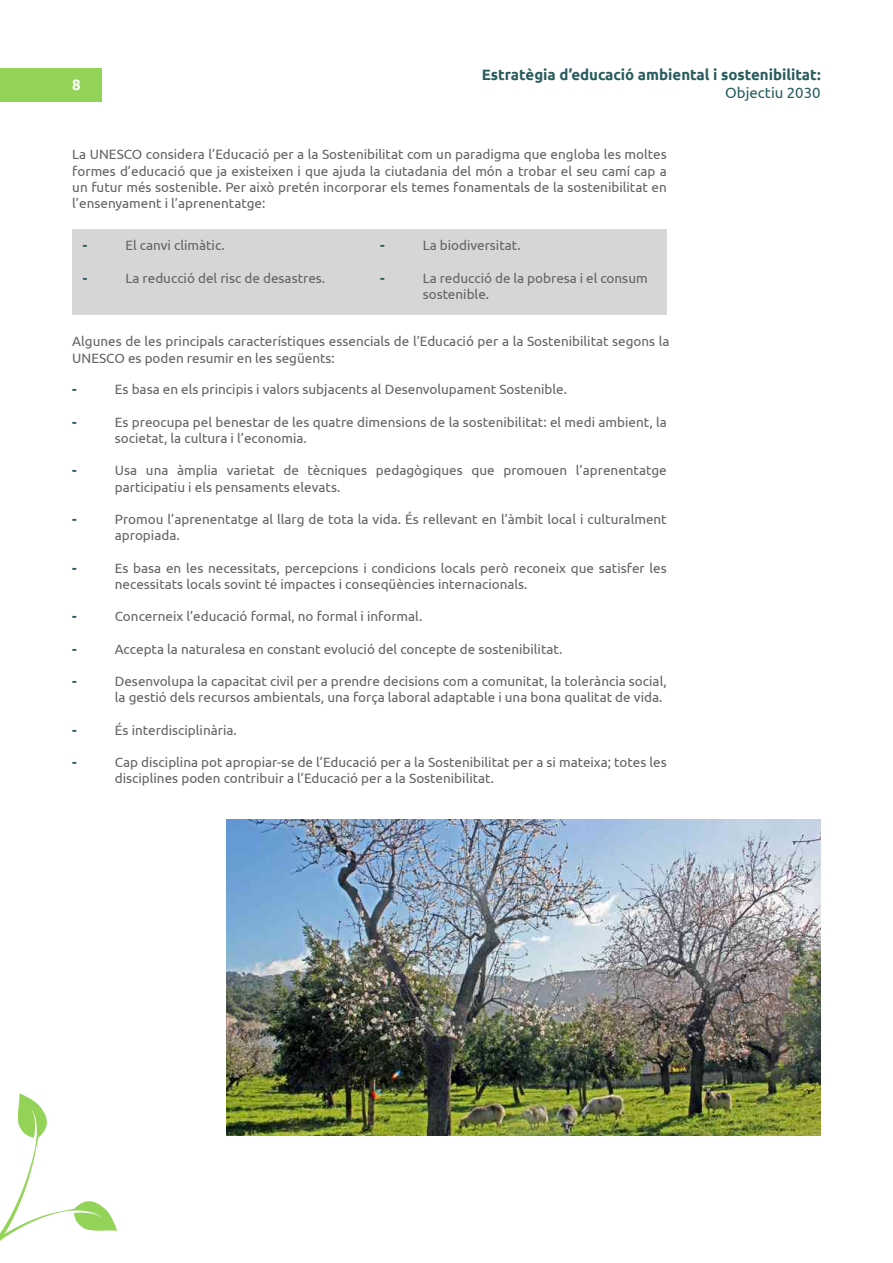
<style>
.page{position:relative;width:893px;height:1263px;background:#fff}
.page>*{position:absolute;margin:0;border:0;box-sizing:border-box;transform-origin:0 0}
.t1{font:700 15px "Ubuntu";color:#295c5e}
.t2{font:15px "Ubuntu";color:#295c5e}
.t3{font:700 15px "Ubuntu";color:#fff}
.t4{font:13.5px/16.2px "Ubuntu";color:#636363}
.t5{font:700 13.5px "Ubuntu";color:#295c5e}
</style>
<div class="page">
<div style="left:0;top:68px;width:101px;height:33px;background:#93d358"></div>
<svg style="left:0;top:1093px;width:117px;height:148px"></svg>
<div style="left:72px;top:229px;width:595px;height:86px;background:#d6d6d6"></div>
<img style="left:226px;top:820px;width:595px;height:315px">
<p class="t3" style="left:72px;top:76px;width:10px">8</p>
<p class="t1" style="left:482px;top:65px;width:340px">Estratègia d’educació ambiental i sostenibilitat:</p>
<p class="t2" style="left:725px;top:83px;width:97px">Objectiu 2030</p>
<p class="t4" style="left:72px;top:146px;width:596px;text-align:justify">La UNESCO considera l’Educació per a la Sostenibilitat com un paradigma que engloba les moltes formes d’educació que ja existeixen i que ajuda la ciutadania del món a trobar el seu camí cap a un futur més sostenible. Per això pretén incorporar els temes fonamentals de la sostenibilitat en l’ensenyament i l’aprenentatge:</p>
<p class="t4" style="left:125px;top:237px;width:101px">El canvi climàtic.</p>
<p class="t4" style="left:125px;top:269px;width:201px">La reducció del risc de desastres.</p>
<p class="t4" style="left:423px;top:237px;width:100px">La biodiversitat.</p>
<p class="t4" style="left:423px;top:269px;width:227px">La reducció de la pobresa i el consum sostenible.</p>
<p class="t5" style="left:83px;top:237px;width:6px">-</p>
<p class="t5" style="left:83px;top:270px;width:6px">-</p>
<p class="t5" style="left:380px;top:237px;width:6px">-</p>
<p class="t5" style="left:380px;top:270px;width:6px">-</p>
<p class="t4" style="left:72px;top:333px;width:599px">Algunes de les principals característiques essencials de l’Educació per a la Sostenibilitat segons la<br>UNESCO es poden resumir en les següents:</p>
<p class="t4" style="left:115px;top:381px;width:454px">Es basa en els principis i valors subjacents al Desenvolupament Sostenible.</p>
<p class="t4" style="left:115px;top:413px;width:553px">Es preocupa pel benestar de les quatre dimensions de la sostenibilitat: el medi ambient, la societat, la cultura i l’economia.</p>
<p class="t4" style="left:115px;top:462px;width:553px">Usa una àmplia varietat de tècniques pedagògiques que promouen l’aprenentatge participatiu i els pensaments elevats.</p>
<p class="t4" style="left:115px;top:511px;width:553px">Promou l’aprenentatge al llarg de tota la vida. És rellevant en l’àmbit local i culturalment apropiada.</p>
<p class="t4" style="left:115px;top:559px;width:553px">Es basa en les necessitats, percepcions i condicions locals però reconeix que satisfer les necessitats locals sovint té impactes i conseqüències internacionals.</p>
<p class="t4" style="left:115px;top:608px;width:309px">Concerneix l’educació formal, no formal i informal.</p>
<p class="t4" style="left:115px;top:640px;width:449px">Accepta la naturalesa en constant evolució del concepte de sostenibilitat.</p>
<p class="t4" style="left:115px;top:673px;width:553px">Desenvolupa la capacitat civil per a prendre decisions com a comunitat, la tolerància social, la gestió dels recursos ambientals, una força laboral adaptable i una bona qualitat de vida.</p>
<p class="t4" style="left:115px;top:721px;width:123px">És interdisciplinària.</p>
<p class="t4" style="left:115px;top:754px;width:553px">Cap disciplina pot apropiar-se de l’Educació per a la Sostenibilitat per a si mateixa; totes les disciplines poden contribuir a l’Educació per a la Sostenibilitat.</p>
<p class="t5" style="left:72px;top:381px;width:6px">-</p>
<p class="t5" style="left:72px;top:414px;width:6px">-</p>
<p class="t5" style="left:72px;top:462px;width:6px">-</p>
<p class="t5" style="left:72px;top:511px;width:6px">-</p>
<p class="t5" style="left:72px;top:560px;width:6px">-</p>
<p class="t5" style="left:72px;top:608px;width:6px">-</p>
<p class="t5" style="left:72px;top:641px;width:6px">-</p>
<p class="t5" style="left:72px;top:673px;width:6px">-</p>
<p class="t5" style="left:72px;top:722px;width:6px">-</p>
<p class="t5" style="left:72px;top:754px;width:6px">-</p>
</div>
